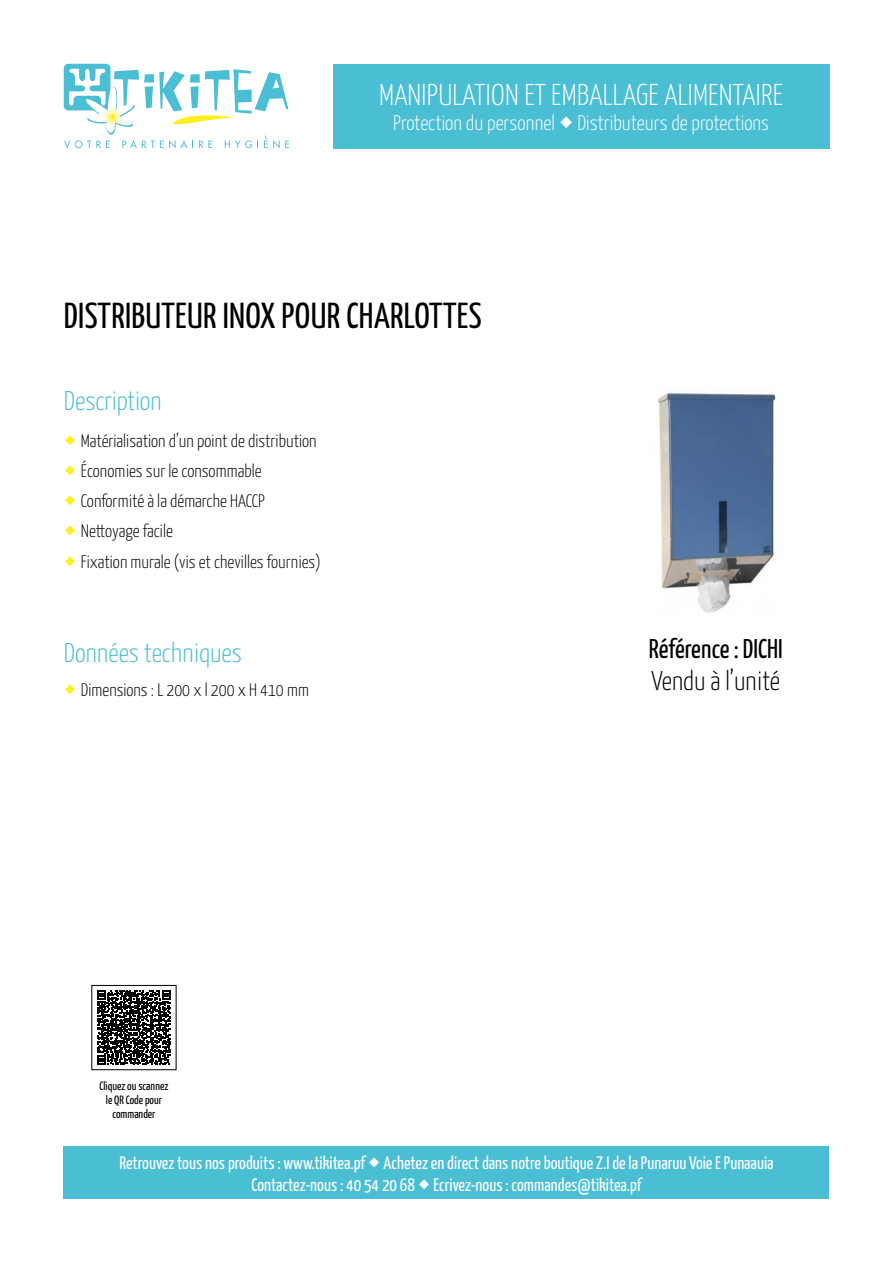
<style>
.page{position:relative;width:893px;height:1263px;background:#fff}
.page>*{position:absolute;margin:0;border:0;box-sizing:border-box;transform-origin:0 0}
.t1{font:36px "Yanone Kaffeesatz";letter-spacing:.01em;color:#000}
.t2{font:300 30px "Yanone Kaffeesatz";letter-spacing:.01em;color:#fff}
.t3{font:300 27px "Yanone Kaffeesatz";color:#4abed3}
.t4{font:27px "Yanone Kaffeesatz";color:#000}
.t5{font:300 27px "Yanone Kaffeesatz";color:#000}
.t6{font:300 21px "Yanone Kaffeesatz";color:#fff}
.t7{font:300 18px/30.2px "Yanone Kaffeesatz";color:#000}
.t8{font:18px/21.6px "Yanone Kaffeesatz";color:#fff;text-align:center}
.t9{font:12px/14.4px "Yanone Kaffeesatz";color:#000;text-align:center}
</style>
<div class="page">
<svg style="left:64px;top:64px;width:225px;height:84px"></svg>
<div style="left:333px;top:64px;width:496px;height:84px;background:#4abed3"></div>
<div style="left:64px;top:1147px;width:765px;height:52px;background:#4abed3"></div>
<img style="left:657px;top:392px;width:119px;height:221px">
<svg style="left:97px;top:990px;width:74px;height:74px"></svg>
<div style="left:91px;top:985px;width:85px;height:85px;border:1px solid #000"></div>
<h2 class="t2" style="left:379px;top:73px;width:405px">MANIPULATION ET EMBALLAGE ALIMENTAIRE</h2>
<p class="t6" style="left:393px;top:107px;width:377px">Protection du personnel Distributeurs de protections</p>
<h1 class="t1" style="left:64px;top:290px;width:419px">DISTRIBUTEUR INOX POUR CHARLOTTES</h1>
<h3 class="t3" style="left:64px;top:381px;width:99px">Description</h3>
<p class="t7" style="left:81px;top:425px;width:241px">Matérialisation d’un point de distribution Économies sur le consommable Conformité à la démarche HACCP Nettoyage facile<br>Fixation murale (vis et chevilles fournies)</p>
<h3 class="t3" style="left:64px;top:634px;width:180px">Données techniques</h3>
<p class="t7" style="left:81px;top:673px;width:230px">Dimensions : L 200 x l 200 x H 410 mm</p>
<p class="t9" style="left:99px;top:1077px;width:70px">Cliquez ou scannez le QR Code pour commander</p>
<h3 class="t4" style="left:649px;top:629px;width:136px">Référence : DICHI</h3>
<h3 class="t5" style="left:652px;top:661px;width:130px">Vendu à l’unité</h3>
<p class="t8" style="left:119px;top:1151px;width:656px">Retrouvez tous nos produits : www.tikitea.pf Achetez en direct dans notre boutique Z.I de la Punaruu Voie E Punaauia<br>Contactez-nous : 40 54 20 68 Ecrivez-nous : commandes@tikitea.pf</p>
</div>
